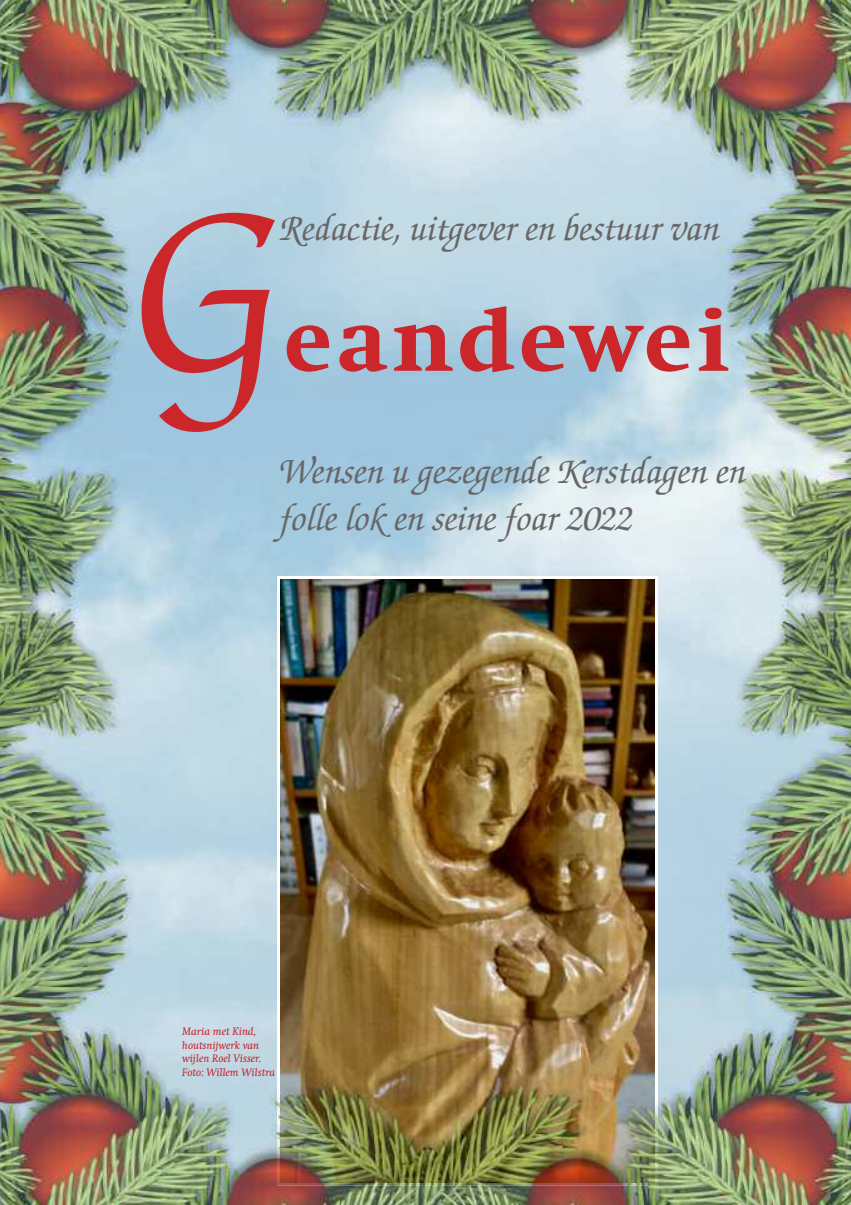
<style>
.page{position:relative;width:851px;height:1205px;background:#fff}
.page>*{position:absolute;margin:0;border:0;box-sizing:border-box;transform-origin:0 0}
.t1{font:230.12px "Apple Chancery";color:#cb262a}
.t2{font:800 91.12px "Swift";letter-spacing:.05em;color:#cb262a}
.t3{font:italic 500 37.5px/46.2px "Zapf Chancery";color:#686767}
.t4{font:italic 11.25px/13.5px "Swift";color:#c61722}
</style>
<div class="page">
<img style="left:0;top:0;width:850px;height:1205px">
<img style="left:277px;top:576px;width:381px;height:609px">
<img style="left:280px;top:580px;width:374px;height:602px">
<h1 class="t1" style="left:126px;top:154px;width:154px">G</h1>
<p class="t3" style="left:277px;top:204px;width:441px">Redactie, uitgever en bestuur van</p>
<h2 class="t2" style="left:284px;top:286px;width:446px">eandewei</h2>
<p class="t3" style="left:277px;top:447px;width:468px">Wensen u gezegende Kerstdagen en folle lok en seine foar 2022</p>
<p class="t4" style="left:182px;top:1024px;width:94px">Maria met Kind, houtsnijwerk van wijlen Roel Visser.<br>Foto: Willem Wilstra</p>
</div>
